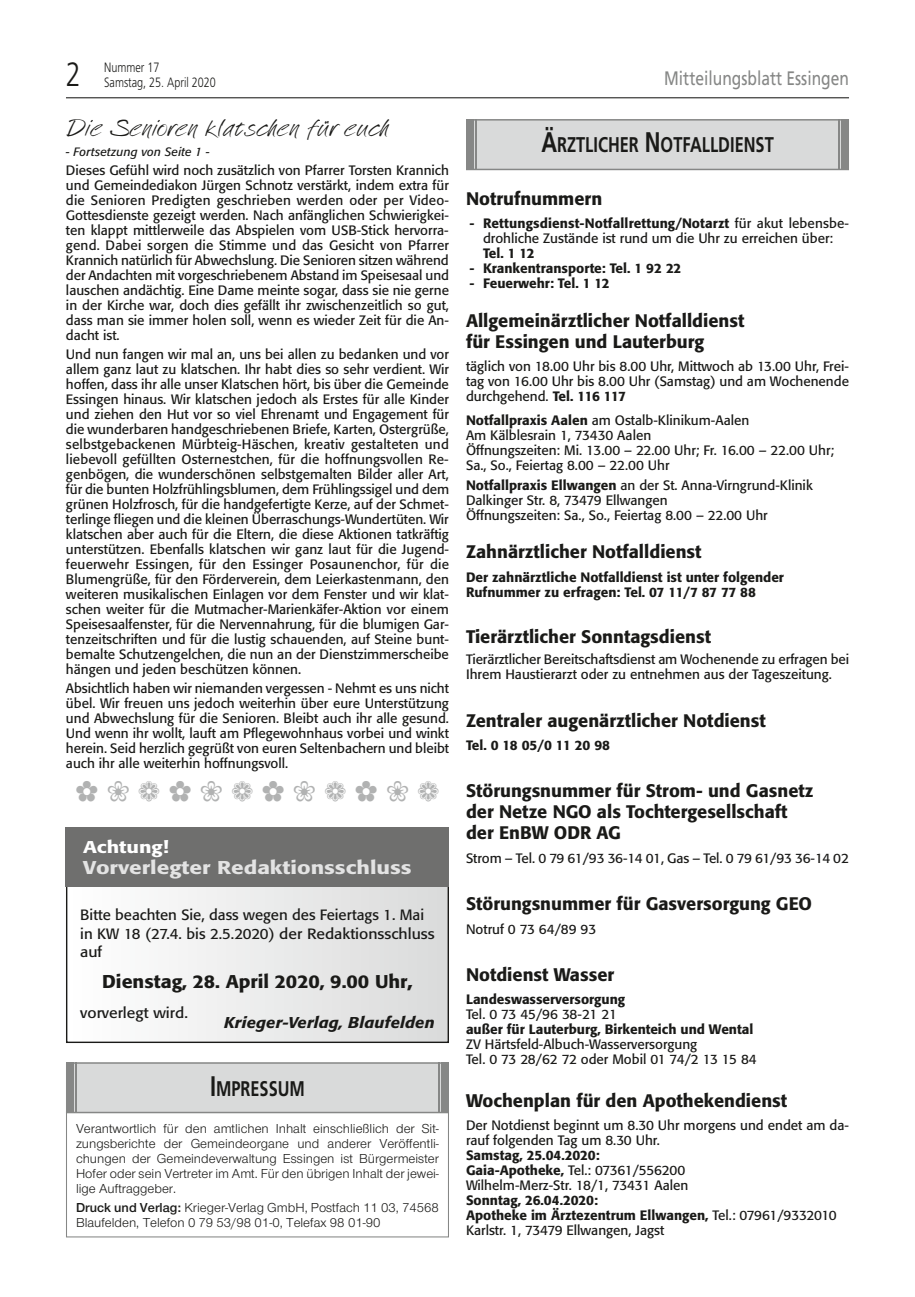
<style>
.page{position:relative;width:915px;height:1297px;background:#fff}
.page>*{position:absolute;margin:0;border:0;box-sizing:border-box;transform-origin:0 0}
.t1{font:300 33.75px "Frutiger";color:#1a1a18;scale:.8 1}
.t2{font:28.5px "Zapf Dingbats ITC";color:#b1b2b2}
.t3{font:24px "Challenger Std";color:#1a1a18;scale:.8 1}
.t4{font:700 21.3px "Frutiger";color:#1a1a18;scale:.77 1}
.t5{font:700 21.15px "Frutiger";color:#1a1a18;scale:.77 1}
.t6{font:19.5px "Frutiger";color:#868786;scale:.8 1}
.t7{font:500 18.3px "Formata";color:#1a1a18;scale:1.06 1}
.t8{font:500 18.3px "Formata";color:#e3e3e3;scale:1.22 1}
.t9{font:500 18px/21px "Formata";color:#1a1a18}
.t10{font:500 16.95px "Formata";color:#fff;scale:1.22 1}
.t11{font:italic 500 15.45px "Formata";letter-spacing:.01em;color:#1a1a18;scale:1.06 1}
.t12{font:14.85px/18.3px "Formata";color:#1a1a18}
.t13{font:14.85px "Formata";color:#1a1a18;scale:1.06 1}
.t14{font:13.5px/15px "Formata";color:#1a1a18}
.t15{font:13.5px/15px "Nimbus Sans Novus T";color:#1a1a18;text-align:justify}
.t16{font:500 13.5px/15px "Formata";color:#1a1a18}
.t17{font:300 13.5px "Frutiger";color:#1a1a18;scale:.8 1}
.t18{font:13.5px "Formata";letter-spacing:-.02em;color:#1a1a18}
.t19{font:500 13.5px "Formata";letter-spacing:-.02em;color:#1a1a18}
.t20{font:italic 12px "Formata";letter-spacing:.015em;color:#1a1a18}
.s1{font-size:28.35px}
.s2{font-weight:500}
.s3{font-weight:400}
.s4{font-size:19.8px}
.s5{font-weight:600}
</style>
<div class="page">
<hr style="left:66px;top:97px;width:782px;height:1px;background:#1a1a18">
<div style="left:467px;top:121px;width:380px;height:48px;background:#d9dada"></div>
<div style="left:466px;top:119px;width:382px;height:51px;border:2px solid #868786"></div>
<div style="left:841px;top:119px;width:7px;height:50px;background:#868786"></div>
<hr style="left:837px;top:119px;width:2px;height:51px;background:#868786">
<div style="left:466px;top:119px;width:7px;height:51px;background:#868786"></div>
<hr style="left:475px;top:119px;width:1px;height:50px;background:#868786">
<div style="left:66px;top:1111px;width:383px;height:126px;border:1px solid #868786"></div>
<div style="left:67px;top:1063px;width:381px;height:49px;background:#d9dada"></div>
<div style="left:66px;top:1062px;width:383px;height:51px;border:2px solid #868786"></div>
<div style="left:441px;top:1062px;width:8px;height:50px;background:#868786"></div>
<hr style="left:438px;top:1062px;width:2px;height:50px;background:#868786">
<div style="left:66px;top:1062px;width:7px;height:50px;background:#868786"></div>
<hr style="left:75px;top:1062px;width:1px;height:50px;background:#868786">
<div style="left:67px;top:882px;width:381px;height:160px;background:linear-gradient(to right,#fdfdfd,#d8d9d9)"></div>
<div style="left:66px;top:881px;width:383px;height:162px;border:1px solid #1a1a18"></div>
<div style="left:66px;top:827px;width:383px;height:59px;background:#6f6f6e"></div>
<h1 class="t1" style="left:66px;top:55px;width:20px">2</h1>
<p class="t17" style="left:104px;top:60px;width:71px">Nummer 17</p>
<p class="t17" style="left:104px;top:75px;width:141px">Samstag, 25. April 2020</p>
<h3 class="t6" style="left:664px;top:67px;width:232px">Mitteilungsblatt Essingen</h3>
<h3 class="t4" style="left:541px;top:132px;width:303px"><span class="s1">Ä</span>RZTLICHER <span class="s1">N</span>OTFALLDIENST</h3>
<h3 class="t9" style="left:466px;top:188px;width:138px">Notrufnummern</h3>
<p class="t14" style="left:469px;top:216px;width:381px;text-align:center"><span class="s2">- Rettungsdienst-Notfallrettung/Notarzt</span> für akut lebensbe&shy;drohliche Zustände ist rund um die Uhr zu erreichen über:</p>
<p class="t16" style="left:483px;top:246px;width:53px">Tel. 1 12</p>
<p class="t16" style="left:469px;top:261px;width:213px">- Krankentransporte: Tel. 1 92 22</p>
<p class="t16" style="left:469px;top:276px;width:142px">- Feuerwehr: Tel. 1 12</p>
<h3 class="t9" style="left:466px;top:310px;width:280px">Allgemeinärztlicher Notfalldienst für Essingen und Lauterburg</h3>
<p class="t14" style="left:466px;top:359px;width:384px;text-align:justify">täglich von 18.00 Uhr bis 8.00 Uhr, Mittwoch ab 13.00 Uhr, Frei&shy;tag von 16.00 Uhr bis 8.00 Uhr (Samstag) und am Wochenende durchgehend. <span class="s2">Tel. 116 117</span></p>
<p class="t14" style="left:466px;top:413px;width:369px"><span class="s2">Notfallpraxis Aalen</span> am Ostalb-Klinikum-Aalen<br>Am Kälblesrain 1, 73430 Aalen<br>Öffnungszeiten: Mi. 13.00 – 22.00 Uhr; Fr. 16.00 – 22.00 Uhr; Sa., So., Feiertag 8.00 – 22.00 Uhr</p>
<p class="t14" style="left:466px;top:477px;width:348px"><span class="s2">Notfallpraxis Ellwangen</span> an der St. Anna-Virngrund-Klinik<br>Dalkinger Str. 8, 73479 Ellwangen<br>Öffnungszeiten: Sa., So., Feiertag 8.00 – 22.00 Uhr</p>
<h3 class="t9" style="left:466px;top:541px;width:237px">Zahnärztlicher Notfalldienst</h3>
<p class="t16" style="left:466px;top:569px;width:319px">Der zahnärztliche Notfalldienst ist unter folgender<br>Rufnummer zu erfragen: Tel. 07 11/7 87 77 88</p>
<h3 class="t9" style="left:466px;top:626px;width:246px">Tierärztlicher Sonntagsdienst</h3>
<p class="t14" style="left:466px;top:652px;width:384px">Tierärztlicher Bereitschaftsdienst am Wochenende zu erfragen bei<br>Ihrem Haustierarzt oder zu entnehmen aus der Tageszeitung.</p>
<h3 class="t9" style="left:466px;top:710px;width:301px">Zentraler augenärztlicher Notdienst</h3>
<p class="t19" style="left:466px;top:737px;width:146px">Tel. 0 18 05/0 11 20 98</p>
<h3 class="t9" style="left:466px;top:780px;width:349px">Störungsnummer für Strom- und Gasnetz der Netze NGO als Tochtergesellschaft der EnBW ODR AG</h3>
<p class="t14" style="left:466px;top:851px;width:384px">Strom – Tel. 0 79 61/93 36-14 01, Gas – Tel. 0 79 61/93 36-14 02</p>
<h3 class="t9" style="left:466px;top:893px;width:347px">Störungsnummer für Gasversorgung GEO</h3>
<p class="t14" style="left:466px;top:921px;width:132px">Notruf 0 73 64/89 93</p>
<h3 class="t9" style="left:466px;top:964px;width:150px">Notdienst Wasser</h3>
<p class="t16" style="left:466px;top:992px;width:161px">Landeswasserversorgung</p>
<p class="t18" style="left:466px;top:1006px;width:152px">Tel. 0 73 45/96 38-21 21</p>
<p class="t16" style="left:466px;top:1022px;width:289px">außer für Lauterburg, Birkenteich und Wental</p>
<p class="t14" style="left:466px;top:1037px;width:292px">ZV Härtsfeld-Albuch-Wasserversorgung<br>Tel. 0 73 28/62 72 oder Mobil 01 74/2 13 15 84</p>
<h3 class="t9" style="left:466px;top:1090px;width:322px">Wochenplan für den Apothekendienst</h3>
<p class="t14" style="left:466px;top:1118px;width:384px">Der Notdienst beginnt um 8.30 Uhr morgens und endet am da&shy;rauf folgenden Tag um 8.30 Uhr.</p>
<p class="t14" style="left:466px;top:1148px;width:224px"><span class="s2">Samstag, 25.04.2020:<br>Gaia-Apotheke,</span> Tel.: 07361/556200<br>Wilhelm-Merz-Str. 18/1, 73431 Aalen</p>
<p class="t16" style="left:466px;top:1193px;width:372px">Sonntag, 26.04.2020:<br>Apotheke im Ärztezentrum Ellwangen, <span class="s3">Tel.: 07961/9332010<br>Karlstr. 1, 73479 Ellwangen, Jagst</span></p>
<h3 class="t3" style="left:66px;top:114px;width:405px">Die Senioren klatschen für euch</h3>
<p class="t20" style="left:66px;top:144px;width:145px">- Fortsetzung von Seite 1 -</p>
<p class="t14" style="left:66px;top:163px;width:384px;text-align:justify">Dieses Gefühl wird noch zusätzlich von Pfarrer Torsten Krannich und Gemeindediakon Jürgen Schnotz verstärkt, indem extra für die Senioren Predigten geschrieben werden oder per Video-Gottesdienste gezeigt werden. Nach anfänglichen Schwierigkei&shy;ten klappt mittlerweile das Abspielen vom USB-Stick hervorra&shy;gend. Dabei sorgen die Stimme und das Gesicht von Pfarrer Krannich natürlich für Abwechslung. Die Senioren sitzen während der Andachten mit vorgeschriebenem Abstand im Speisesaal und lauschen andächtig. Eine Dame meinte sogar, dass sie nie gerne in der Kirche war, doch dies gefällt ihr zwischenzeitlich so gut, dass man sie immer holen soll, wenn es wieder Zeit für die An&shy;dacht ist.</p>
<p class="t14" style="left:66px;top:347px;width:384px;text-align:justify">Und nun fangen wir mal an, uns bei allen zu bedanken und vor allem ganz laut zu klatschen. Ihr habt dies so sehr verdient. Wir hoffen, dass ihr alle unser Klatschen hört, bis über die Gemeinde Essingen hinaus. Wir klatschen jedoch als Erstes für alle Kinder und ziehen den Hut vor so viel Ehrenamt und Engagement für die wunderbaren handgeschriebenen Briefe, Karten, Ostergrüße, selbstgebackenen Mürbteig-Häschen, kreativ gestalteten und liebevoll gefüllten Osternestchen, für die hoffnungsvollen Re&shy;genbögen, die wunderschönen selbstgemalten Bilder aller Art, für die bunten Holzfrühlingsblumen, dem Frühlingssigel und dem grünen Holzfrosch, für die handgefertigte Kerze, auf der Schmet&shy;terlinge fliegen und die kleinen Überraschungs-Wundertüten. Wir klatschen aber auch für die Eltern, die diese Aktionen tatkräftig unterstützen. Ebenfalls klatschen wir ganz laut für die Jugend&shy;feuerwehr Essingen, für den Essinger Posaunenchor, für die Blumengrüße, für den Förderverein, dem Leierkastenmann, den weiteren musikalischen Einlagen vor dem Fenster und wir klat&shy;schen weiter für die Mutmacher-Marienkäfer-Aktion vor einem Speisesaalfenster, für die Nervennahrung, für die blumigen Gar&shy;tenzeitschriften und für die lustig schauenden, auf Steine bunt&shy;bemalte Schutzengelchen, die nun an der Dienstzimmerscheibe hängen und jeden beschützen können.</p>
<p class="t14" style="left:66px;top:681px;width:384px;text-align:justify">Absichtlich haben wir niemanden vergessen - Nehmt es uns nicht übel. Wir freuen uns jedoch weiterhin über eure Unterstützung und Abwechslung für die Senioren. Bleibt auch ihr alle gesund.<br>Und wenn ihr wollt, lauft am Pflegewohnhaus vorbei und winkt herein. Seid herzlich gegrüßt von euren Seltenbachern und bleibt auch ihr alle weiterhin hoffnungsvoll.</p>
<h2 class="t2" style="left:75px;top:777px;width:366px">✿ ❀ ❁ ✿ ❀ ❁ ✿ ❀ ❁ ✿ ❀ ❁</h2>
<p class="t10" style="left:83px;top:836px;width:72px">Achtung!</p>
<h3 class="t8" style="left:83px;top:856px;width:271px">Vorverlegter Redaktionsschluss</h3>
<p class="t12" style="left:80px;top:906px;width:356px">Bitte beachten Sie, dass wegen des Feiertags 1. Mai in KW 18 (27.4. bis 2.5.2020) der Redaktionsschluss auf</p>
<h3 class="t7" style="left:102px;top:970px;width:294px">Dienstag, 28. April 2020, 9.00 Uhr<span class="s4">,</span></h3>
<p class="t13" style="left:80px;top:1004px;width:103px">vorverlegt wird.</p>
<p class="t11" style="left:224px;top:1013px;width:200px">Krieger-Verlag, Blaufelden</p>
<h3 class="t5" style="left:210px;top:1076px;width:125px"><span class="s1">I</span>MPRESSUM</h3>
<p class="t15" style="left:76px;top:1121px;width:364px">Verantwortlich für den amtlichen Inhalt einschließlich der Sit&shy;zungsberichte der Gemeindeorgane und anderer Veröffentli&shy;chungen der Gemeindeverwaltung Essingen ist Bürgermeister Hofer oder sein Vertreter im Amt. Für den übrigen Inhalt der jewei&shy;lige Auftraggeber.</p>
<p class="t15" style="left:76px;top:1200px;width:364px"><span class="s5">Druck und Verlag:</span> Krieger-Verlag GmbH, Postfach 11 03, 74568<br>Blaufelden, Telefon 0 79 53/98 01-0, Telefax 98 01-90</p>
</div>
